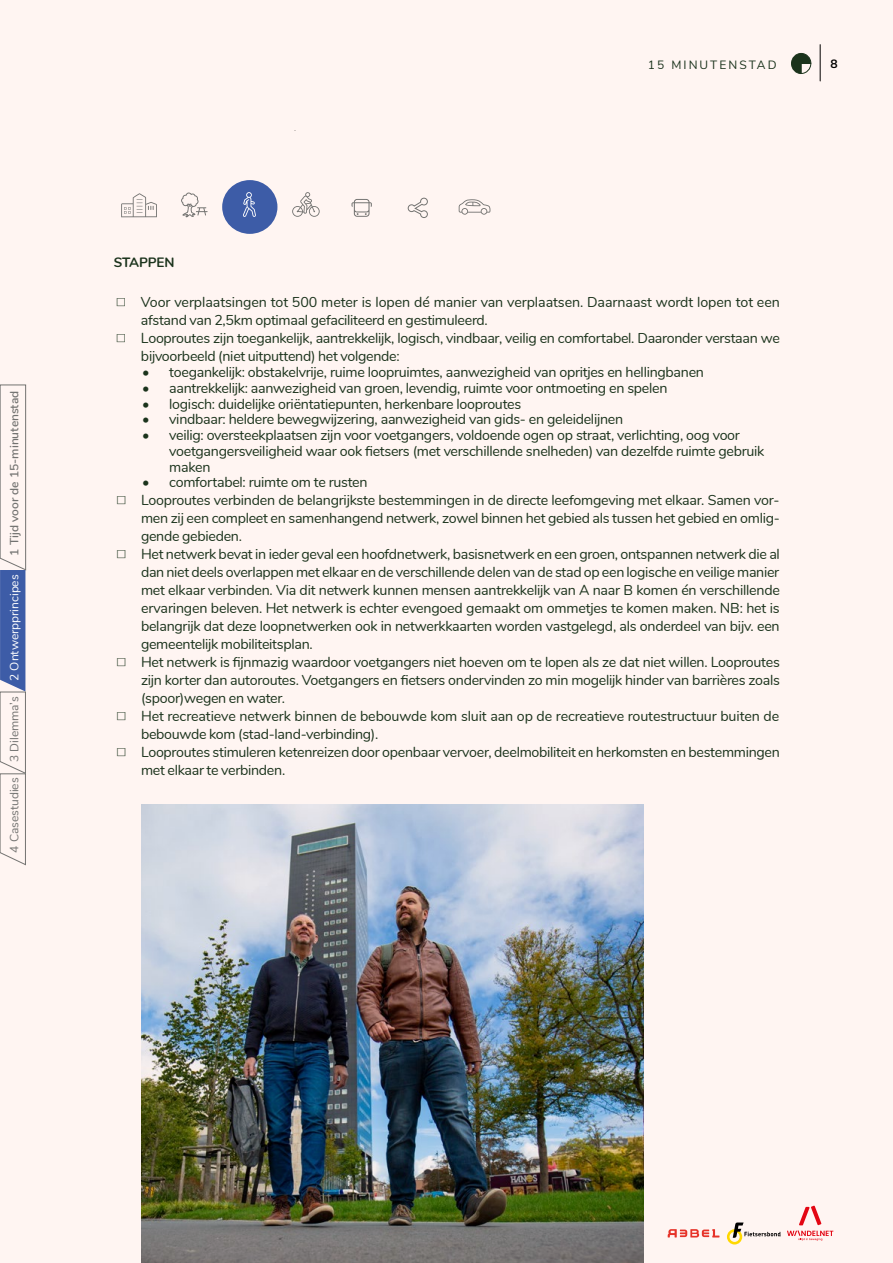
<style>
.page{position:relative;width:893px;height:1263px;background:#fff5f2}
.page>*{position:absolute;margin:0;border:0;box-sizing:border-box;transform-origin:0 0}
.t1{font:14.25px/18px "Nunito";letter-spacing:-.02em;color:#1b331c}
.t2{font:700 13.5px "Nunito";letter-spacing:-.01em;color:#1b331c}
.t3{font:600 12px "Nunito";color:#737371}
.t4{font:12px "Nunito";color:#737371}
.t5{font:12px "Nunito";color:#fff}
.t6{font:12px "Nunito Sans";letter-spacing:.17em;color:#1b331c}
.t7{font:700 12px "Nunito";color:#000}
.s1{font-family:"Apple Myungjo"}
</style>
<div class="page">
<hr style="left:820px;top:45px;width:1px;height:36px;background:#000">
<svg style="left:787px;top:1205px;width:46px;height:36px"></svg>
<svg style="left:668px;top:1229px;width:51px;height:8px"></svg>
<svg style="left:727px;top:1222px;width:54px;height:22px"></svg>
<div style="left:222px;top:180px;width:55px;height:54px;background:#3d5ca7;border-radius:50%"></div>
<img style="left:141px;top:804px;width:502px;height:459px">
<svg style="left:351px;top:199px;width:21px;height:18px"></svg>
<svg style="left:243px;top:192px;width:13px;height:25px"></svg>
<svg style="left:292px;top:192px;width:28px;height:25px"></svg>
<svg style="left:459px;top:199px;width:31px;height:16px"></svg>
<svg style="left:407px;top:197px;width:21px;height:21px"></svg>
<svg style="left:121px;top:193px;width:36px;height:24px"></svg>
<svg style="left:181px;top:192px;width:27px;height:25px"></svg>
<svg style="left:791px;top:53px;width:20px;height:21px"></svg>
<svg style="left:0;top:385px;width:26px;height:480px"></svg>
<p class="t3" style="left:5px;top:556px;width:167px;rotate:-90deg">1 Tijd voor de 15-minutenstad</p>
<p class="t5" style="left:5px;top:681px;width:108px;rotate:-90deg">2 Ontwerpprincipes</p>
<p class="t4" style="left:5px;top:762px;width:67px;rotate:-90deg">3 Dilemma’s</p>
<p class="t4" style="left:5px;top:853px;width:77px;rotate:-90deg">4 Casestudies</p>
<p class="t6" style="left:648px;top:56px;width:130px">15 MINUTENSTAD</p>
<p class="t7" style="left:830px;top:55px;width:9px">8</p>
<p class="t2" style="left:114px;top:252px;width:62px">STAPPEN</p>
<p class="t1" style="left:141px;top:293px;width:640px;text-indent:-27px"><span class="s1">◻</span> Voor verplaatsingen tot 500 meter is lopen dé manier van verplaatsen. Daarnaast wordt lopen tot een afstand van 2,5km optimaal gefaciliteerd en gestimuleerd.</p>
<p class="t1" style="left:141px;top:329px;width:640px;text-indent:-27px"><span class="s1">◻</span> Looproutes zijn toegankelijk, aantrekkelijk, logisch, vindbaar, veilig en comfortabel. Daaronder verstaan we bijvoorbeeld (niet uitputtend) het volgende:</p>
<p class="t1" style="left:142px;top:362px;width:563px">• toegankelijk: obstakelvrije, ruime loopruimtes, aanwezigheid van opritjes en hellingbanen</p>
<p class="t1" style="left:142px;top:378px;width:527px">• aantrekkelijk: aanwezigheid van groen, levendig, ruimte voor ontmoeting en spelen</p>
<p class="t1" style="left:142px;top:394px;width:381px">• logisch: duidelijke oriëntatiepunten, herkenbare looproutes</p>
<p class="t1" style="left:142px;top:410px;width:482px">• vindbaar: heldere bewegwijzering, aanwezigheid van gids- en geleidelijnen</p>
<p class="t1" style="left:169px;top:426px;width:597px;line-height:15.8px;text-indent:-27px">• veilig: oversteekplaatsen zijn voor voetgangers, voldoende ogen op straat, verlichting, oog voor voetgangersveiligheid waar ook fietsers (met verschillende snelheden) van dezelfde ruimte gebruik maken</p>
<p class="t1" style="left:142px;top:472px;width:227px">• comfortabel: ruimte om te rusten</p>
<p class="t1" style="left:141px;top:490px;width:640px;text-align:justify;text-indent:-27px"><span class="s1">◻</span> Looproutes verbinden de belangrijkste bestemmingen in de directe leefomgeving met elkaar. Samen vor&shy;men zij een compleet en samenhangend netwerk, zowel binnen het gebied als tussen het gebied en omlig&shy;gende gebieden.</p>
<p class="t1" style="left:141px;top:544px;width:640px;text-align:justify;text-indent:-27px"><span class="s1">◻</span> Het netwerk bevat in ieder geval een hoofdnetwerk, basisnetwerk en een groen, ontspannen netwerk die al dan niet deels overlappen met elkaar en de verschillende delen van de stad op een logische en veilige manier met elkaar verbinden. Via dit netwerk kunnen mensen aantrekkelijk van A naar B komen én verschillende ervaringen beleven. Het netwerk is echter evengoed gemaakt om ommetjes te komen maken. NB: het is belangrijk dat deze loopnetwerken ook in netwerkkaarten worden vastgelegd, als onderdeel van bijv. een gemeentelijk mobiliteitsplan.</p>
<p class="t1" style="left:141px;top:652px;width:640px;text-align:justify;text-indent:-27px"><span class="s1">◻</span> Het netwerk is fijnmazig waardoor voetgangers niet hoeven om te lopen als ze dat niet willen. Looproutes zijn korter dan autoroutes. Voetgangers en fietsers ondervinden zo min mogelijk hinder van barrières zoals (spoor)wegen en water.</p>
<p class="t1" style="left:141px;top:706px;width:640px;text-indent:-27px"><span class="s1">◻</span> Het recreatieve netwerk binnen de bebouwde kom sluit aan op de recreatieve routestructuur buiten de bebouwde kom (stad-land-verbinding).</p>
<p class="t1" style="left:141px;top:742px;width:640px;text-indent:-27px"><span class="s1">◻</span> Looproutes stimuleren ketenreizen door openbaar vervoer, deelmobiliteit en herkomsten en bestemmingen met elkaar te verbinden.</p>
</div>
